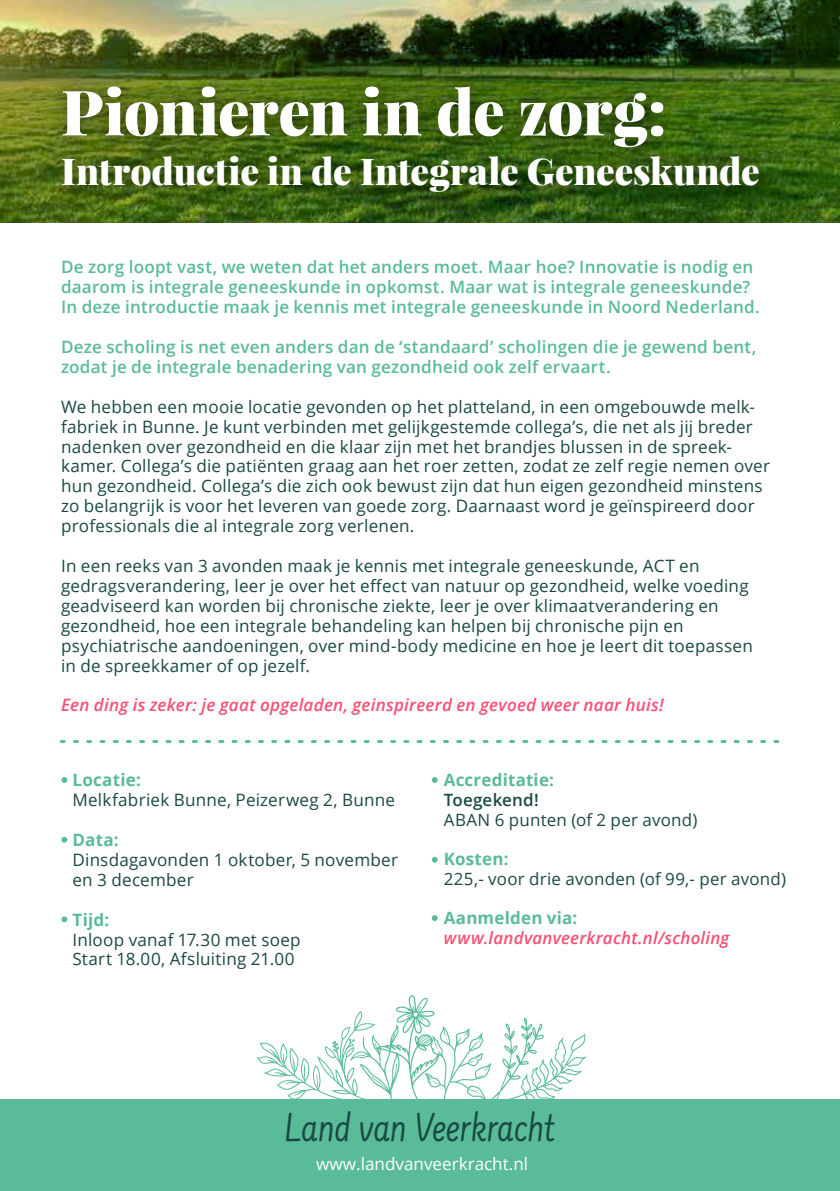
<style>
.page{position:relative;width:840px;height:1191px;background:#fff}
.page>*{position:absolute;margin:0;border:0;box-sizing:border-box;transform-origin:0 0}
.t1{font:900 62.6px "Playfair Display";letter-spacing:-.015em;color:#fff}
.t2{font:42px "Farsan";color:#194944}
.t3{font:900 37px "Playfair Display";letter-spacing:-.005em;color:#fff}
.t4{font:17px/20px "Open Sans";letter-spacing:.015em;color:#194944}
.t5{font:600 17px/20px "Open Sans";letter-spacing:.015em;color:#59bb98}
.t6{font:italic 600 17px "Open Sans";letter-spacing:.015em;color:#f84f74}
.t7{font:700 17px "Open Sans";letter-spacing:.015em;color:#59bb98}
.t8{font:17px "Open Sans";color:#fff}
.t9{font:600 17px "Open Sans";letter-spacing:.015em;color:#194944}
</style>
<div class="page">
<img style="left:0;top:0;width:839px;height:223px">
<img style="left:31px;top:52px;width:767px;height:171px">
<svg style="left:61px;top:777px;width:6px;height:6px"></svg>
<svg style="left:61px;top:837px;width:6px;height:5px"></svg>
<svg style="left:61px;top:916px;width:6px;height:6px"></svg>
<svg style="left:431px;top:777px;width:6px;height:6px"></svg>
<svg style="left:431px;top:856px;width:6px;height:6px"></svg>
<svg style="left:431px;top:915px;width:6px;height:6px"></svg>
<div style="left:0;top:1098px;width:839px;height:93px;background:#59bb98"></div>
<svg style="left:256px;top:995px;width:330px;height:104px"></svg>
<svg style="left:61px;top:740px;width:717px;height:3px"></svg>
<h1 class="t1" style="left:61px;top:72px;width:606px">Pionieren in de zorg:</h1>
<h3 class="t3" style="left:61px;top:147px;width:699px">Introductie in de Integrale Geneeskunde</h3>
<p class="t5" style="left:61px;top:257px;width:700px">De zorg loopt vast, we weten dat het anders moet. Maar hoe? Innovatie is nodig en daarom is integrale geneeskunde in opkomst. Maar wat is integrale geneeskunde?<br>In deze introductie maak je kennis met integrale geneeskunde in Noord Nederland.</p>
<p class="t5" style="left:61px;top:336px;width:696px">Deze scholing is net even anders dan de ‘standaard’ scholingen die je gewend bent, zodat je de integrale benadering van gezondheid ook zelf ervaart.</p>
<p class="t4" style="left:61px;top:396px;width:710px">We hebben een mooie locatie gevonden op het platteland, in een omgebouwde melk&shy;fabriek in Bunne. Je kunt verbinden met gelijkgestemde collega’s, die net als jij breder nadenken over gezondheid en die klaar zijn met het brandjes blussen in de spreek&shy;kamer. Collega’s die patiënten graag aan het roer zetten, zodat ze zelf regie nemen over hun gezondheid. Collega’s die zich ook bewust zijn dat hun eigen gezondheid minstens zo belangrijk is voor het leveren van goede zorg. Daarnaast word je geïnspireerd door professionals die al integrale zorg verlenen.</p>
<p class="t4" style="left:61px;top:555px;width:693px">In een reeks van 3 avonden maak je kennis met integrale geneeskunde, ACT en gedragsverandering, leer je over het effect van natuur op gezondheid, welke voeding geadviseerd kan worden bij chronische ziekte, leer je over klimaatverandering en gezondheid, hoe een integrale behandeling kan helpen bij chronische pijn en psychiatrische aandoeningen, over mind-body medicine en hoe je leert dit toepassen in de spreekkamer of op jezelf.</p>
<p class="t6" style="left:61px;top:693px;width:604px">Een ding is zeker: je gaat opgeladen, geinspireerd en gevoed weer naar huis!</p>
<p class="t7" style="left:72px;top:768px;width:70px">Locatie:</p>
<p class="t4" style="left:72px;top:789px;width:324px">Melkfabriek Bunne, Peizerweg 2, Bunne</p>
<p class="t7" style="left:72px;top:827px;width:48px">Data:</p>
<p class="t4" style="left:72px;top:849px;width:327px">Dinsdagavonden 1 oktober, 5 november en 3 december</p>
<p class="t7" style="left:72px;top:907px;width:38px">Tijd:</p>
<p class="t4" style="left:72px;top:929px;width:230px">Inloop vanaf 17.30 met soep<br>Start 18.00, Afsluiting 21.00</p>
<p class="t7" style="left:443px;top:768px;width:112px">Accreditatie:</p>
<p class="t9" style="left:443px;top:788px;width:96px">Toegekend!</p>
<p class="t4" style="left:443px;top:809px;width:255px">ABAN 6 punten (of 2 per avond)</p>
<p class="t7" style="left:443px;top:847px;width:66px">Kosten:</p>
<p class="t4" style="left:443px;top:868px;width:344px">225,- voor drie avonden (of 99,- per avond)</p>
<p class="t7" style="left:443px;top:906px;width:135px">Aanmelden via:</p>
<p class="t6" style="left:443px;top:926px;width:287px">www.landvanveerkracht.nl/scholing</p>
<h2 class="t2" style="left:285px;top:1099px;width:271px">Land van Veerkracht</h2>
<p class="t8" style="left:316px;top:1151px;width:213px">www.landvanveerkracht.nl</p>
</div>
